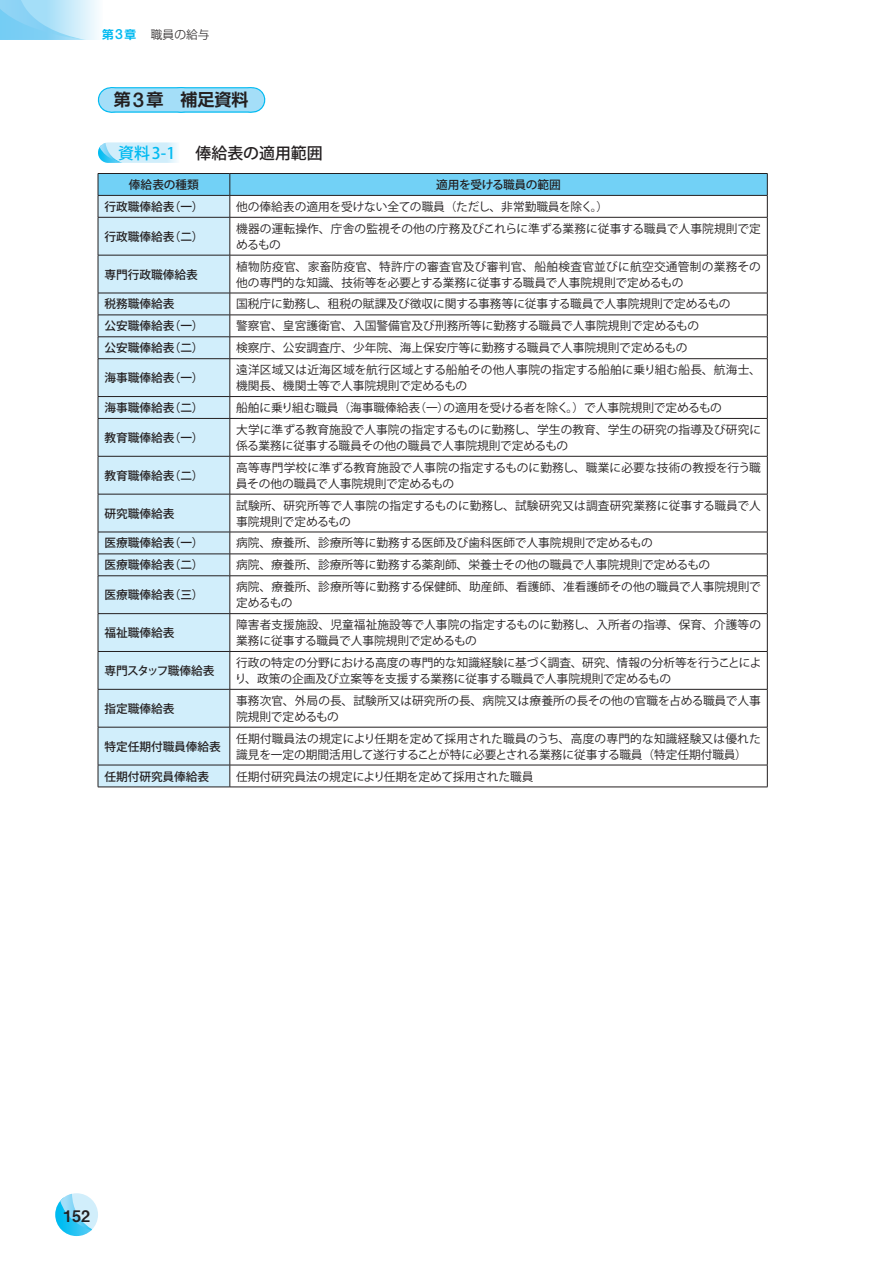
<style>
.page{position:relative;width:893px;height:1263px;background:#fff}
.page>*{position:absolute;margin:0;border:0;box-sizing:border-box;transform-origin:0 0}
.t1{font:700 16.95px "Shin Go Pr 6 N De";color:#231f20}
.t2{font:500 15.9px "Koz Go Pr 6 N";color:#231f20}
.t3{font:15.9px "Midashi Go Pr 6 N MB31";color:#231f20}
.t4{font:11.7px/15.9px "Koz Go Pr 6 N";color:#231f20}
.t5{font:500 11.7px "Koz Go Pr 6 N";color:#231f20}
.t6{font:500 11.7px "Koz Go Pr 6 N";letter-spacing:-.025em;color:#231f20}
.t7{font:500 11.7px "Koz Go Pr 6 N";letter-spacing:-.05em;color:#231f20}
.t8{font:300 11.7px "Shin Go Pr 6 N";color:#231f20}
.t9{font:700 11.7px "Shin Go Pr 6 N De";color:#00baf1}
.s1{font-family:"Helvetica Neue LT Std";font-weight:500;font-size:14.1px}
.s2{font-family:"Helvetica Neue LT Std";font-weight:500;font-size:20.4px}
.s3{color:#00baf1}
</style>
<div class="page">
<div style="left:55px;top:1193px;width:43px;height:43px;background:#d1eefb;border-radius:50%"></div>
<svg style="left:55px;top:1194px;width:37px;height:42px"></svg>
<div style="left:0;top:0;width:103px;height:40px;background:#eef8fd"></div>
<svg style="left:0;top:0;width:86px;height:40px"></svg>
<div style="left:111px;top:87px;width:141px;height:26px;background:#4bcaf4"></div>
<div style="left:111px;top:88px;width:141px;height:23px;background:#a4def8"></div>
<svg style="left:181px;top:87px;width:35px;height:26px"></svg>
<svg style="left:252px;top:87px;width:1px;height:26px"></svg>
<div style="left:99px;top:218px;width:131px;height:569px;background:#d1eefb"></div>
<svg style="left:231px;top:218px;width:536px;height:569px"></svg>
<hr style="left:98px;top:217px;width:132px;height:1px;background:#231f20">
<hr style="left:230px;top:217px;width:537px;height:1px;background:#231f20">
<hr style="left:98px;top:255px;width:132px;height:1px;background:#231f20">
<hr style="left:230px;top:255px;width:537px;height:1px;background:#231f20">
<hr style="left:98px;top:293px;width:132px;height:1px;background:#231f20">
<hr style="left:230px;top:293px;width:537px;height:1px;background:#231f20">
<hr style="left:98px;top:315px;width:132px;height:1px;background:#231f20">
<hr style="left:230px;top:315px;width:537px;height:1px;background:#231f20">
<hr style="left:98px;top:337px;width:132px;height:1px;background:#231f20">
<hr style="left:230px;top:337px;width:537px;height:1px;background:#231f20">
<hr style="left:98px;top:358px;width:132px;height:1px;background:#231f20">
<hr style="left:230px;top:358px;width:537px;height:1px;background:#231f20">
<hr style="left:98px;top:396px;width:132px;height:1px;background:#231f20">
<hr style="left:230px;top:396px;width:537px;height:1px;background:#231f20">
<hr style="left:98px;top:418px;width:132px;height:1px;background:#231f20">
<hr style="left:230px;top:418px;width:537px;height:1px;background:#231f20">
<hr style="left:98px;top:456px;width:132px;height:1px;background:#231f20">
<hr style="left:230px;top:456px;width:537px;height:1px;background:#231f20">
<hr style="left:98px;top:494px;width:132px;height:1px;background:#231f20">
<hr style="left:230px;top:494px;width:537px;height:1px;background:#231f20">
<hr style="left:98px;top:532px;width:132px;height:1px;background:#231f20">
<hr style="left:230px;top:532px;width:537px;height:1px;background:#231f20">
<hr style="left:98px;top:554px;width:132px;height:1px;background:#231f20">
<hr style="left:230px;top:554px;width:537px;height:1px;background:#231f20">
<hr style="left:98px;top:575px;width:132px;height:1px;background:#231f20">
<hr style="left:230px;top:575px;width:537px;height:1px;background:#231f20">
<hr style="left:98px;top:613px;width:132px;height:1px;background:#231f20">
<hr style="left:230px;top:613px;width:537px;height:1px;background:#231f20">
<hr style="left:98px;top:651px;width:132px;height:1px;background:#231f20">
<hr style="left:230px;top:651px;width:537px;height:1px;background:#231f20">
<hr style="left:98px;top:689px;width:132px;height:1px;background:#231f20">
<hr style="left:230px;top:689px;width:537px;height:1px;background:#231f20">
<hr style="left:98px;top:727px;width:132px;height:1px;background:#231f20">
<hr style="left:230px;top:727px;width:537px;height:1px;background:#231f20">
<hr style="left:98px;top:765px;width:132px;height:1px;background:#231f20">
<hr style="left:230px;top:765px;width:537px;height:1px;background:#231f20">
<hr style="left:767px;top:217px;width:1px;height:38px;background:#231f20">
<hr style="left:767px;top:255px;width:1px;height:38px;background:#231f20">
<svg style="left:767px;top:293px;width:1px;height:65px"></svg>
<hr style="left:767px;top:359px;width:1px;height:37px;background:#231f20">
<svg style="left:767px;top:397px;width:1px;height:21px"></svg>
<hr style="left:767px;top:419px;width:1px;height:37px;background:#231f20">
<hr style="left:767px;top:456px;width:1px;height:38px;background:#231f20">
<hr style="left:767px;top:494px;width:1px;height:38px;background:#231f20">
<svg style="left:767px;top:532px;width:1px;height:44px"></svg>
<hr style="left:767px;top:576px;width:1px;height:37px;background:#231f20">
<hr style="left:767px;top:614px;width:1px;height:37px;background:#231f20">
<hr style="left:767px;top:652px;width:1px;height:37px;background:#231f20">
<hr style="left:767px;top:689px;width:1px;height:38px;background:#231f20">
<hr style="left:767px;top:727px;width:1px;height:38px;background:#231f20">
<svg style="left:767px;top:765px;width:1px;height:22px"></svg>
<hr style="left:230px;top:787px;width:537px;height:1px;background:#231f20">
<svg style="left:98px;top:173px;width:670px;height:44px"></svg>
<hr style="left:98px;top:217px;width:1px;height:38px;background:#231f20">
<hr style="left:230px;top:217px;width:1px;height:38px;background:#231f20">
<hr style="left:98px;top:255px;width:1px;height:38px;background:#231f20">
<hr style="left:230px;top:255px;width:1px;height:38px;background:#231f20">
<svg style="left:98px;top:293px;width:1px;height:65px"></svg>
<svg style="left:230px;top:293px;width:1px;height:65px"></svg>
<hr style="left:98px;top:359px;width:1px;height:37px;background:#231f20">
<hr style="left:230px;top:359px;width:1px;height:37px;background:#231f20">
<svg style="left:98px;top:397px;width:1px;height:21px"></svg>
<svg style="left:230px;top:397px;width:1px;height:21px"></svg>
<hr style="left:98px;top:419px;width:1px;height:37px;background:#231f20">
<hr style="left:230px;top:419px;width:1px;height:37px;background:#231f20">
<hr style="left:98px;top:456px;width:1px;height:38px;background:#231f20">
<hr style="left:230px;top:456px;width:1px;height:38px;background:#231f20">
<hr style="left:98px;top:494px;width:1px;height:38px;background:#231f20">
<hr style="left:230px;top:494px;width:1px;height:38px;background:#231f20">
<svg style="left:98px;top:532px;width:1px;height:44px"></svg>
<svg style="left:230px;top:532px;width:1px;height:44px"></svg>
<hr style="left:98px;top:576px;width:1px;height:37px;background:#231f20">
<hr style="left:230px;top:576px;width:1px;height:37px;background:#231f20">
<hr style="left:98px;top:614px;width:1px;height:37px;background:#231f20">
<hr style="left:230px;top:614px;width:1px;height:37px;background:#231f20">
<hr style="left:98px;top:652px;width:1px;height:37px;background:#231f20">
<hr style="left:230px;top:652px;width:1px;height:37px;background:#231f20">
<hr style="left:98px;top:689px;width:1px;height:38px;background:#231f20">
<hr style="left:230px;top:689px;width:1px;height:38px;background:#231f20">
<hr style="left:98px;top:727px;width:1px;height:38px;background:#231f20">
<hr style="left:230px;top:727px;width:1px;height:38px;background:#231f20">
<svg style="left:98px;top:765px;width:1px;height:22px"></svg>
<svg style="left:230px;top:765px;width:1px;height:22px"></svg>
<hr style="left:98px;top:787px;width:132px;height:1px;background:#231f20">
<svg style="left:98px;top:142px;width:80px;height:21px"></svg>
<p class="t9" style="left:102px;top:25px;width:36px">第<span class="s1">3</span>章</p>
<p class="t8" style="left:151px;top:25px;width:60px">職員の給与</p>
<h1 class="t1" style="left:114px;top:86px;width:136px">第<span class="s2">3</span>章　補足資料</h1>
<h2 class="t2" style="left:118px;top:144px;width:206px"><span class="s3">資料 3-1</span> 　俸給表の適用範囲</h2>
<p class="t5" style="left:129px;top:178px;width:71px">俸給表の種類</p>
<p class="t6" style="left:436px;top:178px;width:126px">適用を受ける職員の範囲</p>
<p class="t5" style="left:104px;top:200px;width:101px">行政職俸給表（一）</p>
<p class="t4" style="left:236px;top:199px;width:373px">他の俸給表の適用を受けない全ての職員（ただし、非常勤職員を除く。）</p>
<p class="t5" style="left:104px;top:230px;width:101px">行政職俸給表（二）</p>
<p class="t4" style="left:236px;top:221px;width:526px">機器の運転操作、庁舎の監視その他の庁務及びこれらに準ずる業務に従事する職員で人事院規則で定めるもの</p>
<p class="t5" style="left:104px;top:268px;width:95px">専門行政職俸給表</p>
<p class="t4" style="left:236px;top:259px;width:526px">植物防疫官、家畜防疫官、特許庁の審査官及び審判官、船舶検査官並びに航空交通管制の業務その他の専門的な知識、技術等を必要とする業務に従事する職員で人事院規則で定めるもの</p>
<p class="t5" style="left:104px;top:297px;width:72px">税務職俸給表</p>
<p class="t4" style="left:236px;top:296px;width:496px">国税庁に勤務し、租税の賦課及び徴収に関する事務等に従事する職員で人事院規則で定めるもの</p>
<p class="t5" style="left:104px;top:319px;width:101px">公安職俸給表（一）</p>
<p class="t4" style="left:236px;top:318px;width:464px">警察官、皇宮護衛官、入国警備官及び刑務所等に勤務する職員で人事院規則で定めるもの</p>
<p class="t5" style="left:104px;top:341px;width:101px">公安職俸給表（二）</p>
<p class="t4" style="left:236px;top:340px;width:453px">検察庁、公安調査庁、少年院、海上保安庁等に勤務する職員で人事院規則で定めるもの</p>
<p class="t5" style="left:104px;top:371px;width:101px">海事職俸給表（一）</p>
<p class="t4" style="left:236px;top:362px;width:526px">遠洋区域又は近海区域を航行区域とする船舶その他人事院の指定する船舶に乗り組む船長、航海士、機関長、機関士等で人事院規則で定めるもの</p>
<p class="t5" style="left:104px;top:401px;width:101px">海事職俸給表（二）</p>
<p class="t4" style="left:236px;top:400px;width:487px">船舶に乗り組む職員（海事職俸給表（一）の適用を受ける者を除く。）で人事院規則で定めるもの</p>
<p class="t5" style="left:104px;top:431px;width:101px">教育職俸給表（一）</p>
<p class="t4" style="left:236px;top:422px;width:526px">大学に準ずる教育施設で人事院の指定するものに勤務し、学生の教育、学生の研究の指導及び研究に係る業務に従事する職員その他の職員で人事院規則で定めるもの</p>
<p class="t5" style="left:104px;top:469px;width:101px">教育職俸給表（二）</p>
<p class="t4" style="left:236px;top:460px;width:526px">高等専門学校に準ずる教育施設で人事院の指定するものに勤務し、職業に必要な技術の教授を行う職員その他の職員で人事院規則で定めるもの</p>
<p class="t5" style="left:104px;top:507px;width:72px">研究職俸給表</p>
<p class="t4" style="left:236px;top:498px;width:526px">試験所、研究所等で人事院の指定するものに勤務し、試験研究又は調査研究業務に従事する職員で人事院規則で定めるもの</p>
<p class="t5" style="left:104px;top:536px;width:101px">医療職俸給表（一）</p>
<p class="t4" style="left:236px;top:535px;width:418px">病院、療養所、診療所等に勤務する医師及び歯科医師で人事院規則で定めるもの</p>
<p class="t5" style="left:104px;top:558px;width:101px">医療職俸給表（二）</p>
<p class="t4" style="left:236px;top:557px;width:476px">病院、療養所、診療所等に勤務する薬剤師、栄養士その他の職員で人事院規則で定めるもの</p>
<p class="t5" style="left:104px;top:588px;width:101px">医療職俸給表（三）</p>
<p class="t4" style="left:236px;top:579px;width:526px">病院、療養所、診療所等に勤務する保健師、助産師、看護師、准看護師その他の職員で人事院規則で定めるもの</p>
<p class="t5" style="left:104px;top:626px;width:72px">福祉職俸給表</p>
<p class="t4" style="left:236px;top:617px;width:526px">障害者支援施設、児童福祉施設等で人事院の指定するものに勤務し、入所者の指導、保育、介護等の業務に従事する職員で人事院規則で定めるもの</p>
<p class="t7" style="left:104px;top:664px;width:112px">専門スタッフ職俸給表</p>
<p class="t4" style="left:235px;top:655px;width:528px">行政の特定の分野における高度の専門的な知識経験に基づく調査、研究、情報の分析等を行うことにより、政策の企画及び立案等を支援する業務に従事する職員で人事院規則で定めるもの</p>
<p class="t5" style="left:104px;top:702px;width:72px">指定職俸給表</p>
<p class="t4" style="left:236px;top:693px;width:526px">事務次官、外局の長、試験所又は研究所の長、病院又は療養所の長その他の官職を占める職員で人事院規則で定めるもの</p>
<p class="t5" style="left:104px;top:740px;width:118px">特定任期付職員俸給表</p>
<p class="t4" style="left:236px;top:731px;width:526px">任期付職員法の規定により任期を定めて採用された職員のうち、高度の専門的な知識経験又は優れた識見を一定の期間活用して遂行することが特に必要とされる業務に従事する職員（特定任期付職員）</p>
<p class="t5" style="left:104px;top:770px;width:106px">任期付研究員俸給表</p>
<p class="t4" style="left:236px;top:768px;width:299px">任期付研究員法の規定により任期を定めて採用された職員</p>
<h2 class="t3" style="left:63px;top:1203px;width:28px">152</h2>
</div>
